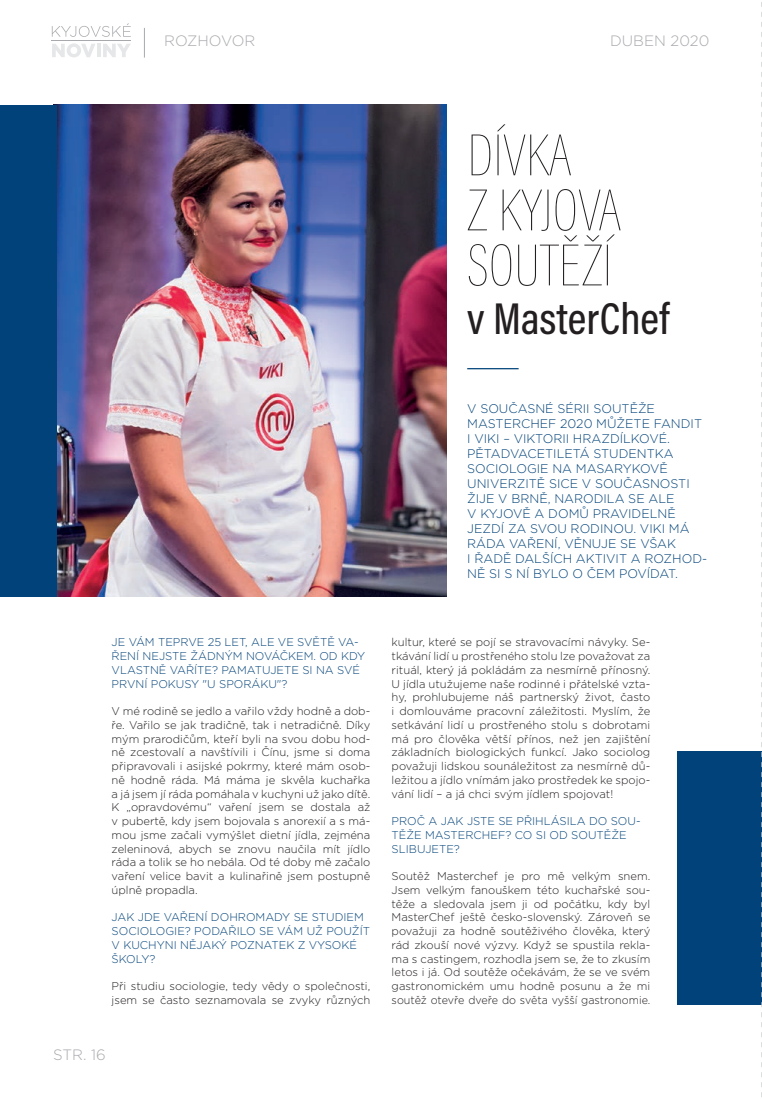
<style>
.page{position:relative;width:762px;height:1099px;background:#fff}
.page>*{position:absolute;margin:0;border:0;box-sizing:border-box;transform-origin:0 0}
.t1{font:100 60px/55px "Acumin Pro Cond";color:#231f20}
.t2{font:500 45px "Acumin Pro Cond";color:#231f20}
.t3{font:300 15px "Gotham";color:#a8a9ad}
.t4{font:300 12.5px/15px "Gotham";color:#004279}
.t5{font:300 11.25px/13.8px "Gotham";color:#231f20;text-align:justify}
.t6{font:300 11.25px/13.8px "Gotham";color:#004279}
</style>
<div class="page">
<hr style="left:144px;top:28px;width:1px;height:30px;background:#a8a9ad">
<svg style="left:52px;top:23px;width:79px;height:14px"></svg>
<svg style="left:52px;top:43px;width:43px;height:14px"></svg>
<hr style="left:97px;top:44px;width:4px;height:13px;background:#e6e7e9">
<svg style="left:103px;top:44px;width:27px;height:13px"></svg>
<hr style="left:52px;top:41px;width:79px;height:1px;background:#a8a9ad">
<img style="left:57px;top:105px;width:390px;height:491px">
<div style="left:677px;top:751px;width:85px;height:254px;background:#004279"></div>
<hr style="left:467px;top:368px;width:52px;height:1px;background:#004279">
<div style="left:0;top:105px;width:57px;height:491px;background:#004279"></div>
<svg style="left:761px;top:2px;width:1px;height:1095px"></svg>
<h3 class="t3" style="left:164px;top:32px;width:93px">ROZHOVOR</h3>
<h3 class="t3" style="left:610px;top:32px;width:101px">DUBEN 2020</h3>
<h1 class="t1" style="left:467px;top:127px;width:156px">DÍVKA<br>Z KYJOVA<br>SOUTĚŽÍ</h1>
<h2 class="t2" style="left:467px;top:289px;width:204px">v MasterChef</h2>
<p class="t4" style="left:467px;top:401px;width:241px">V SOUČASNÉ SÉRII SOUTĚŽE<br>MASTERCHEF 2020 MŮŽETE FANDIT<br>I VIKI – VIKTORII HRAZDÍLKOVÉ.<br>PĚTADVACETILETÁ STUDENTKA<br>SOCIOLOGIE NA MASARYKOVĚ<br>UNIVERZITĚ SICE V SOUČASNOSTI<br>ŽIJE V BRNĚ, NARODILA SE ALE<br>V KYJOVĚ A DOMŮ PRAVIDELNĚ<br>JEZDÍ ZA SVOU RODINOU. VIKI MÁ<br>RÁDA VAŘENÍ, VĚNUJE SE VŠAK<br>I ŘADĚ DALŠÍCH AKTIVIT A ROZHOD-<br>NĚ SI S NÍ BYLO O ČEM POVÍDAT.</p>
<p class="t6" style="left:112px;top:635px;width:255px">JE VÁM TEPRVE 25 LET, ALE VE SVĚTĚ VA-ŘENÍ NEJSTE ŽÁDNÝM NOVÁČKEM. OD KDY VLASTNĚ VAŘÍTE? PAMATUJETE SI NA SVÉ PRVNÍ POKUSY "U SPORÁKU"?</p>
<p class="t5" style="left:112px;top:704px;width:260px">V mé rodině se jedlo a vařilo vždy hodně a dob&shy;ře. Vařilo se jak tradičně, tak i netradičně. Díky mým prarodičům, kteří byli na svou dobu hod&shy;ně zcestovalí a navštívili i Čínu, jsme si doma připravovali i asijské pokrmy, které mám osob&shy;ně hodně ráda. Má máma je skvěla kuchařka a já jsem jí ráda pomáhala v kuchyni už jako dítě.<br>K „opravdovému“ vaření jsem se dostala až v pubertě, kdy jsem bojovala s anorexií a s má&shy;mou jsme začali vymýšlet dietní jídla, zejména zeleninová, abych se znovu naučila mít jídlo ráda a tolik se ho nebála. Od té doby mě začalo vaření velice bavit a kulinařině jsem postupně úplně propadla.</p>
<p class="t6" style="left:112px;top:910px;width:260px">JAK JDE VAŘENÍ DOHROMADY SE STUDIEM<br>SOCIOLOGIE? PODAŘILO SE VÁM UŽ POUŽÍT<br>V KUCHYNI NĚJAKÝ POZNATEK Z VYSOKÉ<br>ŠKOLY?</p>
<p class="t5" style="left:112px;top:979px;width:260px">Při studiu sociologie, tedy vědy o společnosti, jsem se často seznamovala se zvyky různých</p>
<h3 class="t3" style="left:53px;top:1045px;width:54px">STR. 16</h3>
<p class="t5" style="left:392px;top:635px;width:260px">kultur, které se pojí se stravovacími návyky. Se&shy;tkávání lidí u prostřeného stolu lze považovat za rituál, který já pokládám za nesmírně přínosný.<br>U jídla utužujeme naše rodinné i přátelské vzta&shy;hy, prohlubujeme náš partnerský život, často i domlouváme pracovní záležitosti. Myslím, že setkávání lidí u prostřeného stolu s dobrotami má pro člověka větší přínos, než jen zajištění základních biologických funkcí. Jako sociolog považuji lidskou sounáležitost za nesmírně dů&shy;ležitou a jídlo vnímám jako prostředek ke spojo&shy;vání lidí – a já chci svým jídlem spojovat!</p>
<p class="t6" style="left:392px;top:814px;width:250px">PROČ A JAK JSTE SE PŘIHLÁSILA DO SOU-<br>TĚŽE MASTERCHEF? CO SI OD SOUTĚŽE<br>SLIBUJETE?</p>
<p class="t5" style="left:392px;top:869px;width:260px">Soutěž Masterchef je pro mě velkým snem.<br>Jsem velkým fanouškem této kuchařské sou&shy;těže a sledovala jsem ji od počátku, kdy byl MasterChef ještě česko-slovenský. Zároveň se považuji za hodně soutěživého člověka, který rád zkouší nové výzvy. Když se spustila rekla&shy;ma s castingem, rozhodla jsem se, že to zkusím letos i já. Od soutěže očekávám, že se ve svém gastronomickém umu hodně posunu a že mi soutěž otevře dveře do světa vyšší gastronomie.</p>
</div>
